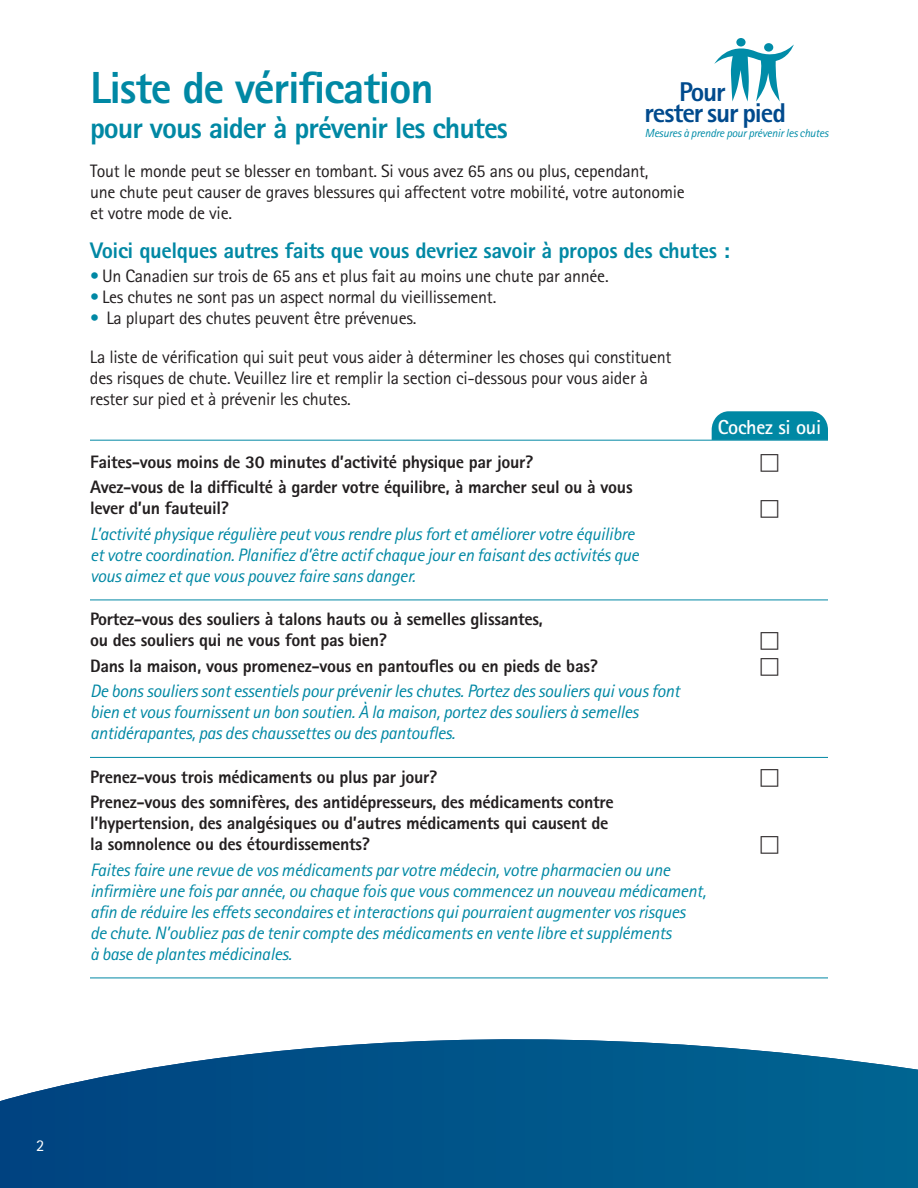
<style>
.page{position:relative;width:918px;height:1188px;background:#fff}
.page>*{position:absolute;margin:0;border:0;box-sizing:border-box;transform-origin:0 0}
.t1{font:800 45px "Rotis Sans Serif";letter-spacing:-.03em;color:#0088a4}
.t2{font:800 30px "Rotis Sans Serif";letter-spacing:-.035em;color:#0088a4}
.t3{font:800 27.15px/21.8px "Rotis Sans Serif";letter-spacing:-.04em;color:#004a8d}
.t4{font:800 22.5px "Rotis Sans Serif";letter-spacing:-.015em;color:#0088a4}
.t5{font:700 20.25px "Rotis Sans Serif";letter-spacing:-.015em;color:#fff}
.t6{font:19.5px "Universal Newswith Comm Pi";color:#231f20}
.t7{font:italic 18px/21px "Rotis Sans Serif";letter-spacing:-.015em;color:#0088a4}
.t8{font:18px/21px "Rotis Sans Serif";letter-spacing:-.015em;color:#231f20}
.t9{font:800 18px/21px "Rotis Sans Serif";letter-spacing:-.015em;color:#231f20}
.t10{font:16.5px "Rotis Sans Serif";color:#fff}
.t11{font:italic 11.7px "Rotis Sans Serif";letter-spacing:-.02em;color:#008ca8}
.s1{color:#0088a4}
</style>
<div class="page">
<svg style="left:0;top:1039px;width:918px;height:149px;background:#1b6695"></svg>
<svg style="left:712px;top:411px;width:116px;height:29px;background:#0c8da8"></svg>
<hr style="left:90px;top:440px;width:738px;height:1px;background:#0088a4">
<hr style="left:90px;top:600px;width:738px;height:1px;background:#0088a4">
<hr style="left:90px;top:757px;width:738px;height:1px;background:#0088a4">
<hr style="left:90px;top:978px;width:738px;height:1px;background:#0088a4">
<svg style="left:736px;top:38px;width:10px;height:8px"></svg>
<svg style="left:714px;top:40px;width:80px;height:61px"></svg>
<h1 class="t1" style="left:90px;top:72px;width:345px">Liste de vérification</h1>
<h2 class="t2" style="left:90px;top:117px;width:420px">pour vous aider à prévenir les chutes</h2>
<p class="t8" style="left:90px;top:162px;width:596px">Tout le monde peut se blesser en tombant. Si vous avez 65 ans ou plus, cependant,<br>une chute peut causer de graves blessures qui affectent votre mobilité, votre autonomie et votre mode de vie.</p>
<p class="t4" style="left:90px;top:242px;width:641px">Voici quelques autres faits que vous devriez savoir à propos des chutes :</p>
<p class="t8" style="left:90px;top:267px;width:520px"><span class="s1">•</span> Un Canadien sur trois de 65 ans et plus fait au moins une chute par année.</p>
<p class="t8" style="left:90px;top:288px;width:408px"><span class="s1">•</span> Les chutes ne sont pas un aspect normal du vieillissement.</p>
<p class="t8" style="left:90px;top:300px;width:583px;line-height:39px"><span class="s1">•</span> La plupart des chutes peuvent être prévenues.<br>La liste de vérification qui suit peut vous aider à déterminer les choses qui constituent</p>
<p class="t8" style="left:90px;top:369px;width:560px">des risques de chute. Veuillez lire et remplir la section ci-dessous pour vous aider à rester sur pied et à prévenir les chutes.</p>
<p class="t5" style="left:718px;top:420px;width:105px">Cochez si oui</p>
<p class="t9" style="left:90px;top:453px;width:445px">Faites-vous moins de 30 minutes d’activité physique par jour?</p>
<p class="t6" style="left:760px;top:453px;width:21px">□</p>
<p class="t9" style="left:90px;top:478px;width:544px">Avez-vous de la difficulté à garder votre équilibre, à marcher seul ou à vous lever d’un fauteuil?</p>
<h3 class="t3" style="left:644px;top:83px;width:143px;text-indent:35px">Pour rester sur pied</h3>
<p class="t11" style="left:645px;top:129px;width:185px">Mesures à prendre pour prévenir les chutes</p>
<p class="t6" style="left:760px;top:499px;width:21px">□</p>
<p class="t7" style="left:90px;top:525px;width:550px">L’activité physique régulière peut vous rendre plus fort et améliorer votre équilibre et votre coordination. Planifiez d’être actif chaque jour en faisant des activités que vous aimez et que vous pouvez faire sans danger.</p>
<p class="t9" style="left:90px;top:610px;width:454px">Portez-vous des souliers à talons hauts ou à semelles glissantes, ou des souliers qui ne vous font pas bien?</p>
<p class="t6" style="left:760px;top:631px;width:21px">□</p>
<p class="t9" style="left:90px;top:657px;width:510px">Dans la maison, vous promenez-vous en pantoufles ou en pieds de bas?</p>
<p class="t6" style="left:760px;top:657px;width:21px">□</p>
<p class="t7" style="left:90px;top:682px;width:591px">De bons souliers sont essentiels pour prévenir les chutes. Portez des souliers qui vous font bien et vous fournissent un bon soutien. À la maison, portez des souliers à semelles antidérapantes, pas des chaussettes ou des pantoufles.</p>
<p class="t9" style="left:90px;top:768px;width:349px">Prenez-vous trois médicaments ou plus par jour?</p>
<p class="t6" style="left:760px;top:768px;width:21px">□</p>
<p class="t9" style="left:90px;top:793px;width:525px">Prenez-vous des somnifères, des antidépresseurs, des médicaments contre l’hypertension, des analgésiques ou d’autres médicaments qui causent de la somnolence ou des étourdissements?</p>
<p class="t6" style="left:760px;top:835px;width:21px">□</p>
<p class="t7" style="left:90px;top:861px;width:618px">Faites faire une revue de vos médicaments par votre médecin, votre pharmacien ou une infirmière une fois par année, ou chaque fois que vous commencez un nouveau médicament, afin de réduire les effets secondaires et interactions qui pourraient augmenter vos risques de chute. N’oubliez pas de tenir compte des médicaments en vente libre et suppléments<br>à base de plantes médicinales.</p>
<p class="t10" style="left:36px;top:1140px;width:10px">2</p>
</div>
